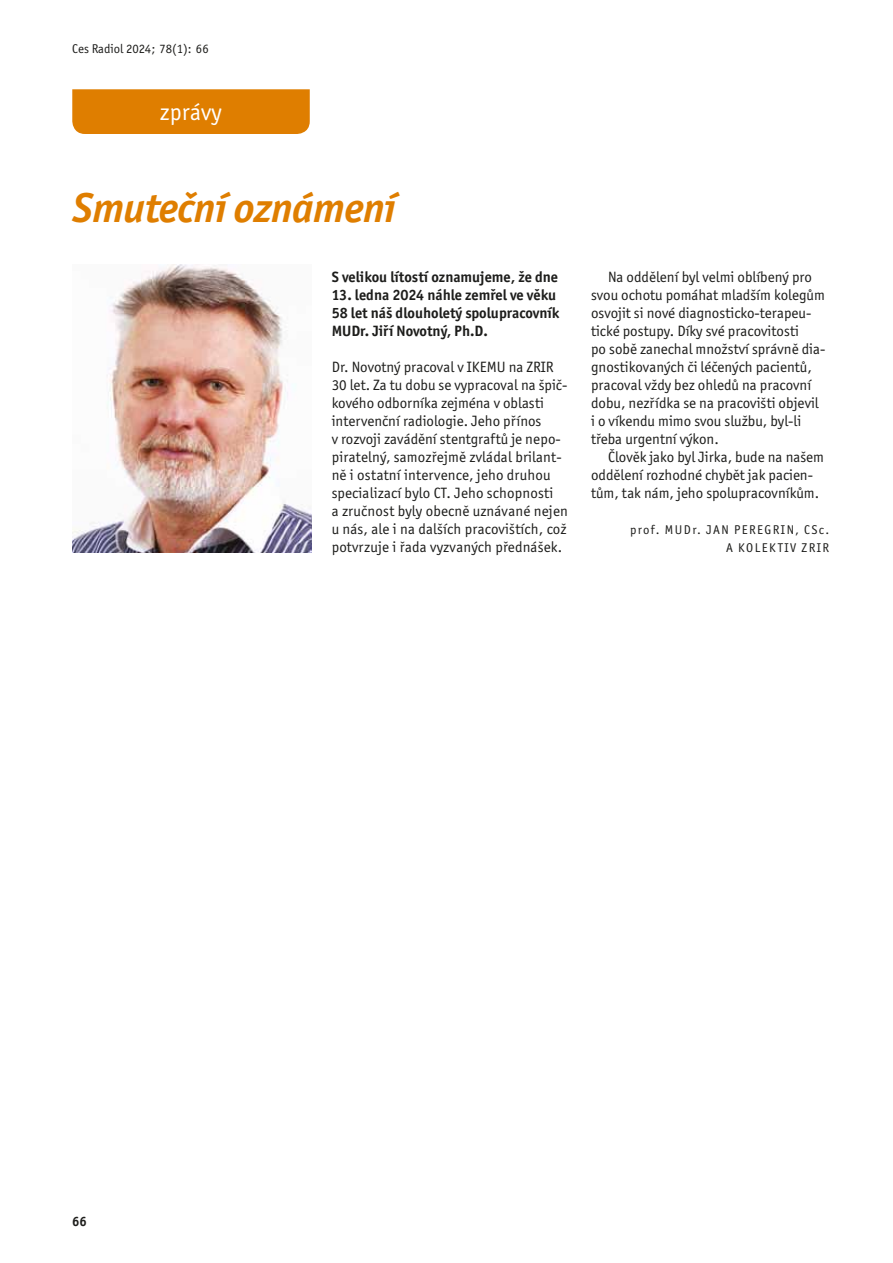
<style>
.page{position:relative;width:893px;height:1263px;background:#fff}
.page>*{position:absolute;margin:0;border:0;box-sizing:border-box;transform-origin:0 0}
.t1{font:italic 700 42px "Officina Sans Itc TOT";letter-spacing:-.02em;color:#df7e00}
.t2{font:24px "Officina Sans Itc TOT";color:#fff}
.t3{font:15px/18px "Officina Sans Itc TOT";color:#1d1d1b}
.t4{font:700 15px/18px "Officina Sans Itc TOT";color:#1d1d1b}
.t5{font:700 13.5px "Officina Sans Itc TOT";color:#1d1d1b}
.t6{font:12.75px/18px "Officina Sans Itc TOT";letter-spacing:.105em;color:#1d1d1b}
.t7{font:12.75px "Officina Sans Itc TOT";color:#1d1d1b}
</style>
<div class="page">
<div style="left:72px;top:89px;width:238px;height:45px;background:#df7e00"></div>
<img style="left:72px;top:264px;width:239px;height:288px">
<p class="t7" style="left:72px;top:41px;width:138px">Ces Radiol 2024; 78(1): 66</p>
<h2 class="t2" style="left:160px;top:98px;width:63px">zprávy</h2>
<h1 class="t1" style="left:72px;top:183px;width:325px">Smuteční oznámení</h1>
<p class="t4" style="left:332px;top:268px;width:228px">S velikou lítostí oznamujeme, že dne</p>
<p class="t4" style="left:332px;top:286px;width:229px">13. ledna 2024 náhle zemřel ve věku<br>58 let náš dlouholetý spolupracovník<br>MUDr. Jiří Novotný, Ph.D.</p>
<p class="t3" style="left:332px;top:358px;width:238px">Dr. Novotný pracoval v IKEMU na ZRIR 30 let. Za tu dobu se vypracoval na špič&shy;kového odborníka zejména v oblasti intervenční radiologie. Jeho přínos<br>v rozvoji zavádění stentgraftů je nepo&shy;piratelný, samozřejmě zvládal brilant&shy;ně i ostatní intervence, jeho druhou specializací bylo CT. Jeho schopnosti<br>a zručnost byly obecně uznávané nejen u nás, ale i na dalších pracovištích, což potvrzuje i řada vyzvaných přednášek.</p>
<p class="t3" style="left:591px;top:268px;width:236px;text-indent:17px">Na oddělení byl velmi oblíbený pro svou ochotu pomáhat mladším kolegům osvojit si nové diagnosticko-terapeu&shy;tické postupy. Díky své pracovitosti<br>po sobě zanechal množství správně dia&shy;gnostikovaných či léčených pacientů, pracoval vždy bez ohledů na pracovní dobu, nezřídka se na pracovišti objevil i o víkendu mimo svou službu, byl-li třeba urgentní výkon.</p>
<p class="t3" style="left:591px;top:448px;width:234px;text-indent:17px">Člověk jako byl Jirka, bude na našem oddělení rozhodné chybět jak pacien&shy;tům, tak nám, jeho spolupracovníkům.</p>
<p class="t6" style="left:630px;top:521px;width:120px">prof. MUDr. Jan Pere</p>
<p class="t6" style="left:726px;top:521px;width:105px;text-indent:38px">grin, CSc. a kolekti</p>
<p class="t6" style="left:790px;top:539px;width:41px">v ZRIR</p>
<p class="t5" style="left:72px;top:1213px;width:16px">66</p>
</div>
